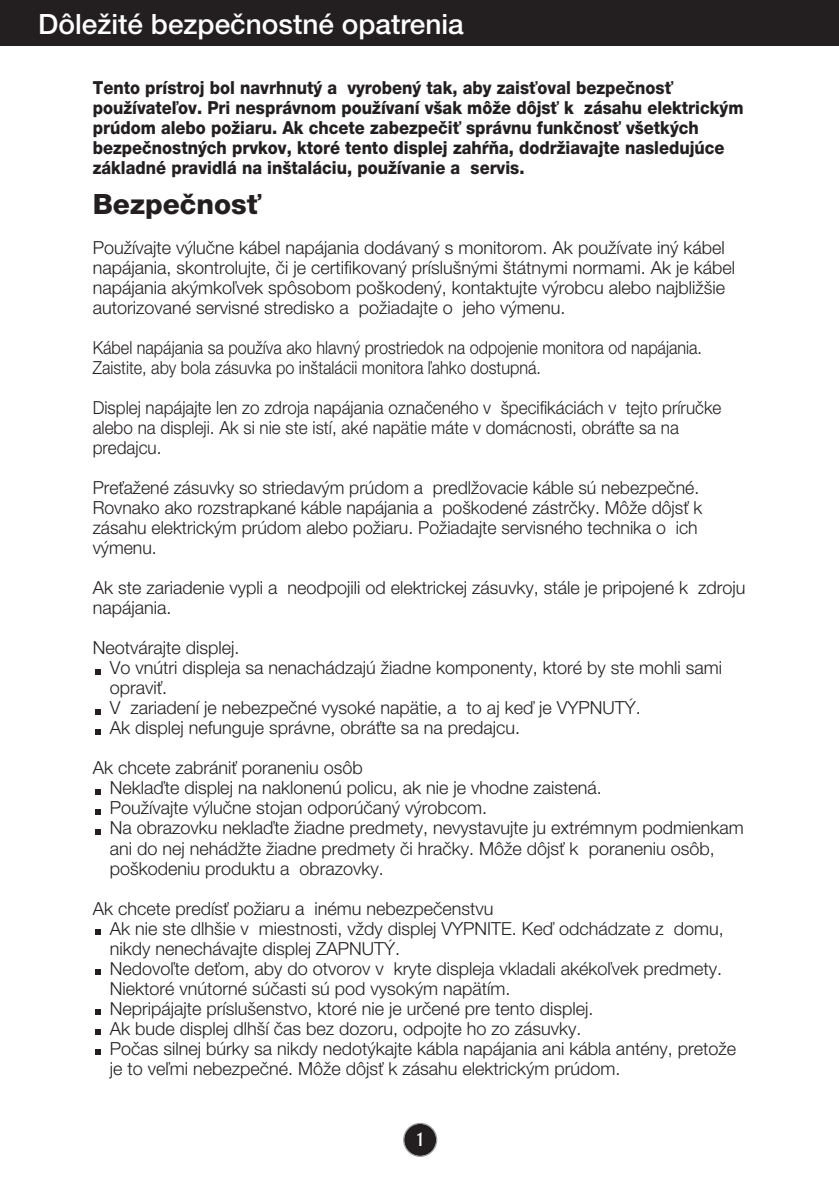
<style>
.page{position:relative;width:839px;height:1189px;background:#fff}
.page>*{position:absolute;margin:0;border:0;box-sizing:border-box;transform-origin:0 0}
.t1{font:500 28px "Helvetica Neue CE";color:#fff}
.t2{font:800 28px "Helvetica Neue CE";color:#231f20}
.t3{font:700 20px "Optima";color:#fff;scale:.7 1}
.t4{font:300 18px/20px "Helvetica Neue CE";color:#231f20}
.t5{font:800 18px/20px "Helvetica Neue CE";color:#231f20;scale:.91 1}
.t6{font:300 18px/20px "Helvetica Neue CE";color:#231f20;scale:.95 1}
.t7{font:300 18px/20px "Helvetica Neue CE";color:#231f20;scale:.9 1}
</style>
<div class="page">
<div style="left:404px;top:1124px;width:32px;height:32px;background:#231f20;border-radius:50%"></div>
<div style="left:403px;top:1123px;width:34px;height:34px;border:1px solid #939598;border-radius:50%"></div>
<svg style="left:95px;top:1049px;width:5px;height:5px"></svg>
<svg style="left:95px;top:1029px;width:5px;height:5px"></svg>
<svg style="left:95px;top:1009px;width:5px;height:5px"></svg>
<svg style="left:95px;top:969px;width:5px;height:5px"></svg>
<svg style="left:95px;top:929px;width:5px;height:5px"></svg>
<svg style="left:95px;top:829px;width:5px;height:5px"></svg>
<svg style="left:95px;top:809px;width:5px;height:5px"></svg>
<svg style="left:95px;top:789px;width:5px;height:5px"></svg>
<svg style="left:95px;top:729px;width:5px;height:5px"></svg>
<svg style="left:95px;top:709px;width:5px;height:5px"></svg>
<svg style="left:95px;top:669px;width:5px;height:5px"></svg>
<div style="left:0;top:0;width:839px;height:45px;background:#231f20"></div>
<h1 class="t1" style="left:38px;top:14px;width:427px">DôleÏité bezpeãnostné opatrenia</h1>
<p class="t5" style="left:93px;top:79px;width:716px">Tento prístroj bol navrhnut˘ a vyroben˘ tak, aby zaisÈoval bezpeãnosÈ pouÏívateºov. Pri nesprávnom pouÏívaní v‰ak môÏe dôjsÈ k zásahu elektrick˘m prúdom alebo poÏiaru. Ak chcete zabezpeãiÈ správnu funkãnosÈ v‰etk˘ch bezpeãnostn˘ch prvkov, ktoré tento displej zah⁄Àa, dodrÏiavajte nasledujúce základné pravidlá na in‰taláciu, pouÏívanie a servis.</p>
<h1 class="t2" style="left:93px;top:194px;width:170px">BezpeãnosÈ</h1>
<p class="t4" style="left:93px;top:239px;width:644px">PouÏívajte v˘luãne kábel napájania dodávan˘ s monitorom. Ak pouÏívate in˘ kábel napájania, skontrolujte, ãi je certifikovan˘ príslu‰n˘mi ‰tátnymi normami. Ak je kábel napájania ak˘mkoºvek spôsobom po‰koden˘, kontaktujte v˘robcu alebo najbliÏ‰ie autorizované servisné stredisko a poÏiadajte o jeho v˘menu.</p>
<p class="t7" style="left:93px;top:339px;width:678px">Kábel napájania sa pouÏíva ako hlavn˘ prostriedok na odpojenie monitora od napájania.<br>Zaistite, aby bola zásuvka po in‰talácii monitora ºahko dostupná.</p>
<p class="t6" style="left:93px;top:399px;width:663px">Displej napájajte len zo zdroja napájania oznaãeného v ‰pecifikáciách v tejto príruãke alebo na displeji. Ak si nie ste istí, aké napätie máte v domácnosti, obráÈte sa na predajcu.</p>
<p class="t4" style="left:93px;top:479px;width:611px">PreÈaÏené zásuvky so striedav˘m prúdom a predlÏovacie káble sú nebezpeãné.<br>Rovnako ako rozstrapkané káble napájania a po‰kodené zástrãky. MôÏe dôjsÈ k zásahu elektrick˘m prúdom alebo poÏiaru. PoÏiadajte servisného technika o ich v˘menu.</p>
<p class="t4" style="left:93px;top:579px;width:654px">Ak ste zariadenie vypli a neodpojili od elektrickej zásuvky, stále je pripojené k zdroju napájania.</p>
<p class="t4" style="left:110px;top:639px;width:613px;text-indent:-17px">Neotvárajte displej.<br>Vo vnútri displeja sa nenachádzajú Ïiadne komponenty, ktoré by ste mohli sami opraviÈ.<br>V zariadení je nebezpeãné vysoké napätie, a to aj keì je VYPNUT¯.<br>Ak displej nefunguje správne, obráÈte sa na predajcu.</p>
<p class="t4" style="left:110px;top:759px;width:635px;text-indent:-17px">Ak chcete zabrániÈ poraneniu osôb<br>Neklaìte displej na naklonenú policu, ak nie je vhodne zaistená.<br>PouÏívajte v˘luãne stojan odporúãan˘ v˘robcom.<br>Na obrazovku neklaìte Ïiadne predmety, nevystavujte ju extrémnym podmienkam ani do nej nehádÏte Ïiadne predmety ãi hraãky. MôÏe dôjsÈ k poraneniu osôb, po‰kodeniu produktu a obrazovky.</p>
<p class="t4" style="left:110px;top:899px;width:628px;text-indent:-17px">Ak chcete predísÈ poÏiaru a inému nebezpeãenstvu<br>Ak nie ste dlh‰ie v miestnosti, vÏdy displej VYPNITE. Keì odchádzate z domu, nikdy nenechávajte displej ZAPNUT¯.<br>Nedovoºte deÈom, aby do otvorov v kryte displeja vkladali akékoºvek predmety.<br>Niektoré vnútorné súãasti sú pod vysok˘m napätím.<br>Nepripájajte príslu‰enstvo, ktoré nie je urãené pre tento displej.<br>Ak bude displej dlh‰í ãas bez dozoru, odpojte ho zo zásuvky.<br>Poãas silnej búrky sa nikdy nedot˘kajte kábla napájania ani kábla antény, pretoÏe je to veºmi nebezpeãné. MôÏe dôjsÈ k zásahu elektrick˘m prúdom.</p>
<p class="t3" style="left:416px;top:1131px;width:13px">1</p>
</div>
